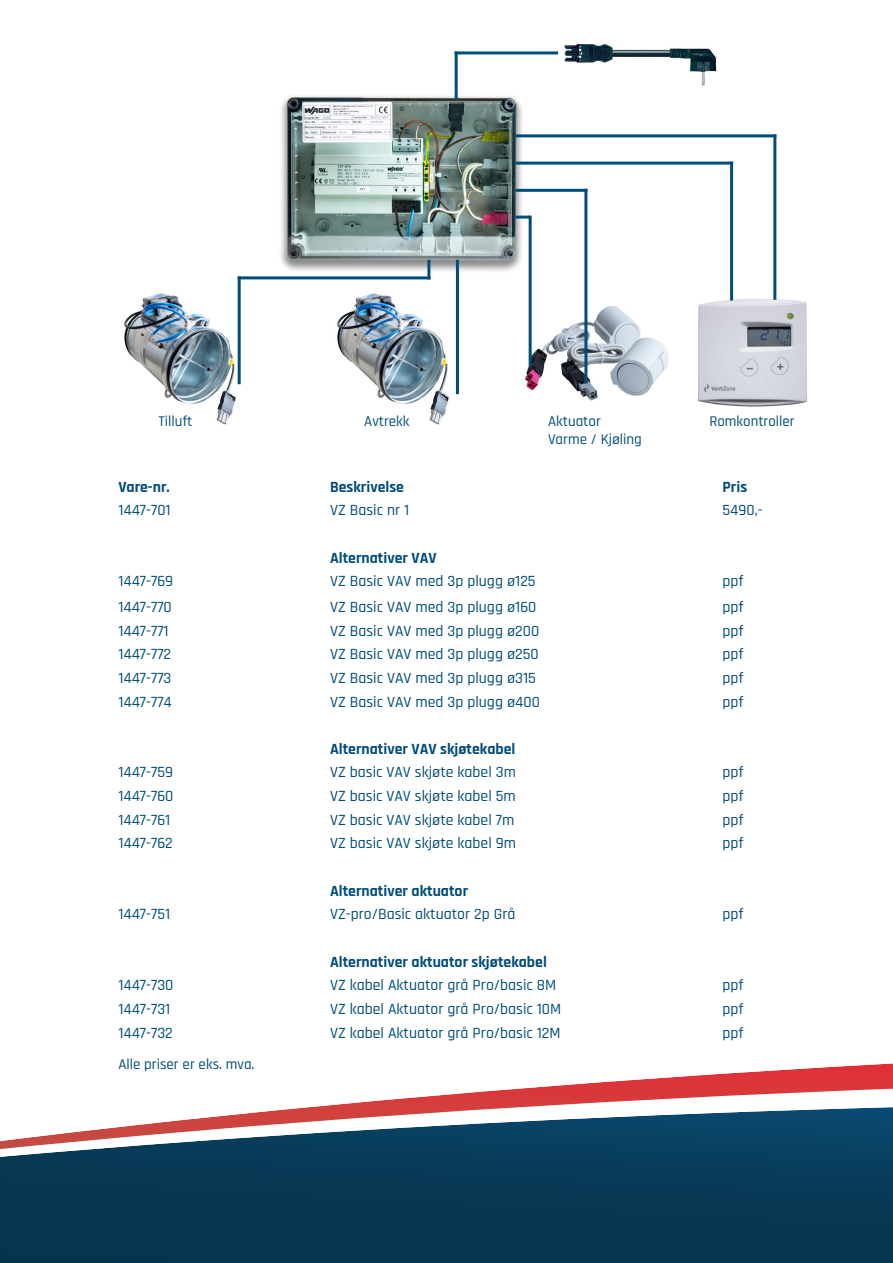
<style>
.page{position:relative;width:893px;height:1263px;background:#fff}
.page>*{position:absolute;margin:0;border:0;box-sizing:border-box;transform-origin:0 0}
.t1{font:500 15.75px "Rajdhani";color:#004d7b}
.t2{font:700 15.75px "Rajdhani";color:#004d7b}
.t3{font:500 15px/18px "Rajdhani";color:#004d7b}
</style>
<div class="page">
<svg style="left:543px;top:1063px;width:350px;height:24px;fill:#df353b"></svg>
<svg style="left:313px;top:1087px;width:580px;height:20px"></svg>
<svg style="left:0;top:1107px;width:893px;height:156px;background:#264c64"></svg>
<img style="left:237px;top:89px;width:347px;height:212px">
<div style="left:455px;top:51px;width:3px;height:49px;border:2px solid #004d7b"></div>
<div style="left:455px;top:51px;width:103px;height:3px;border:2px solid #004d7b"></div>
<img style="left:565px;top:43px;width:151px;height:43px">
<div style="left:515px;top:134px;width:261px;height:3px;border:2px solid #004d7b"></div>
<div style="left:515px;top:162px;width:218px;height:3px;border:2px solid #004d7b"></div>
<div style="left:515px;top:189px;width:72px;height:3px;border:2px solid #004d7b"></div>
<div style="left:515px;top:216px;width:15px;height:3px;border:2px solid #004d7b"></div>
<div style="left:427px;top:260px;width:3px;height:19px;border:2px solid #004d7b"></div>
<div style="left:456px;top:260px;width:3px;height:134px;border:2px solid #004d7b"></div>
<img style="left:124px;top:291px;width:117px;height:134px">
<img style="left:334px;top:291px;width:120px;height:134px">
<img style="left:525px;top:301px;width:144px;height:100px">
<img style="left:698px;top:295px;width:110px;height:112px">
<div style="left:773px;top:134px;width:3px;height:166px;border:2px solid #004d7b"></div>
<div style="left:730px;top:162px;width:3px;height:139px;border:2px solid #004d7b"></div>
<div style="left:529px;top:216px;width:3px;height:150px;border:2px solid #004d7b"></div>
<div style="left:584px;top:189px;width:3px;height:195px;border:2px solid #004d7b"></div>
<div style="left:238px;top:276px;width:192px;height:3px;border:2px solid #004d7b"></div>
<div style="left:238px;top:276px;width:3px;height:108px;border:2px solid #004d7b"></div>
<p class="t3" style="left:158px;top:412px;width:36px">Tilluft</p>
<p class="t3" style="left:364px;top:412px;width:47px">Avtrekk</p>
<p class="t3" style="left:548px;top:412px;width:95px">Aktuator<br>Varme / Kjøling</p>
<p class="t3" style="left:709px;top:412px;width:87px">Romkontroller</p>
<p class="t2" style="left:118px;top:481px;width:53px">Vare-nr.</p>
<p class="t2" style="left:330px;top:481px;width:75px">Beskrivelse</p>
<p class="t2" style="left:723px;top:481px;width:26px">Pris</p>
<p class="t1" style="left:118px;top:504px;width:54px">1447-701</p>
<p class="t1" style="left:330px;top:504px;width:81px">VZ Basic nr 1</p>
<p class="t1" style="left:723px;top:504px;width:42px">5490,-</p>
<p class="t2" style="left:330px;top:552px;width:108px">Alternativer VAV</p>
<p class="t1" style="left:118px;top:575px;width:56px">1447-769</p>
<p class="t1" style="left:330px;top:575px;width:207px">VZ Basic VAV med 3p plugg ø125</p>
<p class="t1" style="left:723px;top:575px;width:23px">ppf</p>
<p class="t1" style="left:118px;top:600px;width:55px">1447-770</p>
<p class="t1" style="left:330px;top:600px;width:208px">VZ Basic VAV med 3p plugg ø160</p>
<p class="t1" style="left:723px;top:600px;width:23px">ppf</p>
<p class="t1" style="left:118px;top:624px;width:52px">1447-771</p>
<p class="t1" style="left:330px;top:624px;width:211px">VZ Basic VAV med 3p plugg ø200</p>
<p class="t1" style="left:723px;top:624px;width:23px">ppf</p>
<p class="t1" style="left:118px;top:648px;width:54px">1447-772</p>
<p class="t1" style="left:330px;top:648px;width:210px">VZ Basic VAV med 3p plugg ø250</p>
<p class="t1" style="left:723px;top:648px;width:23px">ppf</p>
<p class="t1" style="left:118px;top:671px;width:55px">1447-773</p>
<p class="t1" style="left:330px;top:671px;width:207px">VZ Basic VAV med 3p plugg ø315</p>
<p class="t1" style="left:723px;top:671px;width:23px">ppf</p>
<p class="t1" style="left:118px;top:695px;width:55px">1447-774</p>
<p class="t1" style="left:330px;top:695px;width:211px">VZ Basic VAV med 3p plugg ø400</p>
<p class="t1" style="left:723px;top:695px;width:23px">ppf</p>
<p class="t2" style="left:330px;top:743px;width:187px">Alternativer VAV skjøtekabel</p>
<p class="t1" style="left:118px;top:766px;width:56px">1447-759</p>
<p class="t1" style="left:330px;top:766px;width:187px">VZ basic VAV skjøte kabel 3m</p>
<p class="t1" style="left:723px;top:766px;width:23px">ppf</p>
<p class="t1" style="left:118px;top:790px;width:57px">1447-760</p>
<p class="t1" style="left:330px;top:790px;width:187px">VZ basic VAV skjøte kabel 5m</p>
<p class="t1" style="left:723px;top:790px;width:23px">ppf</p>
<p class="t1" style="left:118px;top:813px;width:54px">1447-761</p>
<p class="t1" style="left:330px;top:813px;width:186px">VZ basic VAV skjøte kabel 7m</p>
<p class="t1" style="left:723px;top:813px;width:23px">ppf</p>
<p class="t1" style="left:118px;top:837px;width:56px">1447-762</p>
<p class="t1" style="left:330px;top:837px;width:187px">VZ basic VAV skjøte kabel 9m</p>
<p class="t1" style="left:723px;top:837px;width:23px">ppf</p>
<p class="t2" style="left:330px;top:885px;width:140px">Alternativer aktuator</p>
<p class="t1" style="left:118px;top:908px;width:53px">1447-751</p>
<p class="t1" style="left:330px;top:908px;width:187px">VZ-pro/Basic aktuator 2p Grå</p>
<p class="t1" style="left:723px;top:908px;width:23px">ppf</p>
<p class="t2" style="left:330px;top:955px;width:218px">Alternativer aktuator skjøtekabel</p>
<p class="t1" style="left:118px;top:979px;width:57px">1447-730</p>
<p class="t1" style="left:330px;top:979px;width:228px">VZ kabel Aktuator grå Pro/basic 8M</p>
<p class="t1" style="left:723px;top:979px;width:23px">ppf</p>
<p class="t1" style="left:118px;top:1002px;width:53px">1447-731</p>
<p class="t1" style="left:330px;top:1002px;width:233px">VZ kabel Aktuator grå Pro/basic 10M</p>
<p class="t1" style="left:723px;top:1002px;width:23px">ppf</p>
<p class="t1" style="left:118px;top:1026px;width:56px">1447-732</p>
<p class="t1" style="left:330px;top:1026px;width:232px">VZ kabel Aktuator grå Pro/basic 12M</p>
<p class="t1" style="left:723px;top:1026px;width:23px">ppf</p>
<p class="t3" style="left:118px;top:1055px;width:138px">Alle priser er eks. mva.</p>
</div>
